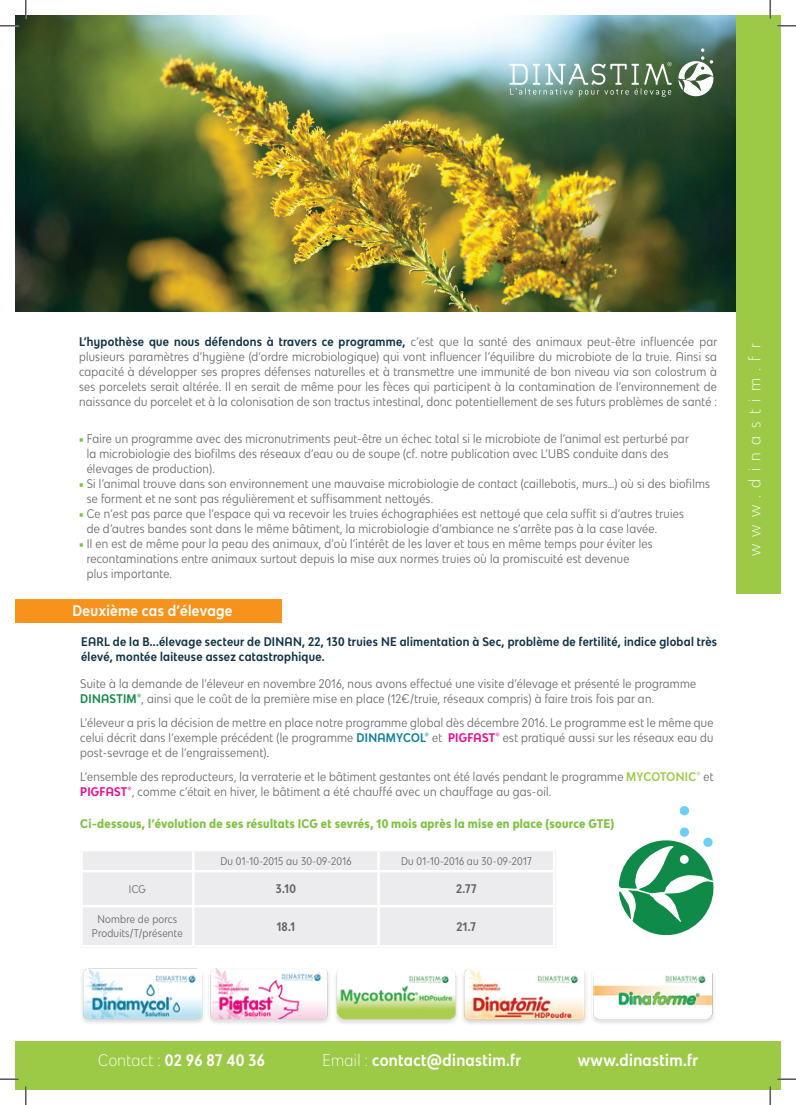
<style>
.page{position:relative;width:796px;height:1105px;background:#fff}
.page>*{position:absolute;margin:0;border:0;box-sizing:border-box;transform-origin:0 0}
.t1{font:700 condensed 15.75px "Bw Modelica SS01";letter-spacing:.025em;color:#fff;scale:.95 1}
.t2{font:300 condensed 15.75px "Bw Modelica SS01";letter-spacing:.5em;color:#fff;scale:.95 1}
.t3{font:700 condensed 14.5px "Bw Modelica SS01";letter-spacing:.025em;color:#fff;scale:.95 1}
.t4{font:condensed 11.75px/15px "Bw Modelica SS01";letter-spacing:.025em;color:#636366;text-align:justify;scale:.95 1}
.t5{font:700 condensed 11.75px/15px "Bw Modelica SS01";letter-spacing:.025em;color:#0f3245;scale:.95 1}
.t6{font:800 condensed 11.75px "Bw Modelica SS01";letter-spacing:.025em;color:#7fc241;scale:.95 1}
.t7{font:700 condensed 11.75px "Bw Modelica SS01";letter-spacing:.025em;color:#636366;scale:.95 1}
.t8{font:condensed 10.5px/13.8px "Bw Modelica SS01";letter-spacing:.025em;color:#636366;text-align:center;scale:.95 1}
.s1{font-weight:700;color:#0f3245}
.s2{font-family:"Minion Pro";font-stretch:normal;color:#7fc241}
.s3{font-family:"Minion Pro";font-stretch:normal;color:#fff}
.s4{font-weight:700;color:#108a48}
.s5{font-weight:700;color:#0d7fa0}
.s6{font-weight:700;color:#ed028c}
.s7{font-weight:700;color:#9dca46}
.s8{font-weight:300}
</style>
<div class="page">
<div style="left:15px;top:1040px;width:766px;height:49px;background:#9dca46"></div>
<div style="left:15px;top:598px;width:267px;height:24px;background:#f7931d"></div>
<img style="left:15px;top:15px;width:721px;height:296px">
<img style="left:82px;top:968px;width:632px;height:56px">
<div style="left:80px;top:848px;width:475px;height:99px;background:#ececee"></div>
<hr style="left:80px;top:848px;width:113px;height:3px;background:#fff">
<hr style="left:80px;top:851px;width:3px;height:18px;background:#fff">
<hr style="left:193px;top:848px;width:185px;height:3px;background:#fff">
<svg style="left:192px;top:851px;width:2px;height:18px"></svg>
<hr style="left:378px;top:848px;width:177px;height:3px;background:#fff">
<hr style="left:377px;top:851px;width:3px;height:18px;background:#fff">
<svg style="left:553px;top:851px;width:2px;height:18px"></svg>
<hr style="left:80px;top:869px;width:113px;height:3px;background:#fff">
<hr style="left:80px;top:872px;width:3px;height:32px;background:#fff">
<hr style="left:193px;top:869px;width:185px;height:3px;background:#fff">
<hr style="left:192px;top:872px;width:2px;height:32px;background:#fff">
<hr style="left:378px;top:869px;width:177px;height:3px;background:#fff">
<hr style="left:377px;top:872px;width:3px;height:32px;background:#fff">
<hr style="left:553px;top:872px;width:2px;height:32px;background:#fff">
<hr style="left:80px;top:904px;width:113px;height:3px;background:#fff">
<hr style="left:80px;top:907px;width:3px;height:37px;background:#fff">
<hr style="left:193px;top:904px;width:185px;height:3px;background:#fff">
<hr style="left:192px;top:907px;width:2px;height:37px;background:#fff">
<hr style="left:378px;top:904px;width:177px;height:3px;background:#fff">
<hr style="left:377px;top:907px;width:3px;height:37px;background:#fff">
<hr style="left:553px;top:907px;width:2px;height:37px;background:#fff">
<hr style="left:80px;top:944px;width:113px;height:3px;background:#fff">
<hr style="left:193px;top:944px;width:185px;height:3px;background:#fff">
<hr style="left:378px;top:944px;width:177px;height:3px;background:#fff">
<div style="left:736px;top:15px;width:45px;height:578px;background:#9dca46"></div>
<svg style="left:509px;top:62px;width:163px;height:35px"></svg>
<svg style="left:678px;top:48px;width:35px;height:48px"></svg>
<div style="left:680px;top:805px;width:9px;height:10px;background:#6bcff6;border-radius:50%"></div>
<svg style="left:619px;top:840px;width:94px;height:94px"></svg>
<div style="left:680px;top:827px;width:9px;height:9px;background:#6bcff6;border-radius:50%"></div>
<div style="left:703px;top:837px;width:9px;height:9px;background:#6bcff6;border-radius:50%"></div>
<svg style="left:0;top:25px;width:19px;height:2px"></svg>
<svg style="left:777px;top:25px;width:19px;height:2px"></svg>
<svg style="left:0;top:1078px;width:19px;height:1px"></svg>
<svg style="left:777px;top:1078px;width:19px;height:1px"></svg>
<svg style="left:25px;top:0;width:2px;height:19px"></svg>
<svg style="left:25px;top:1086px;width:2px;height:18px"></svg>
<svg style="left:769px;top:0;width:2px;height:19px"></svg>
<svg style="left:769px;top:1086px;width:2px;height:18px"></svg>
<p class="t4" style="left:79px;top:333px;width:673px"><span class="s1">L’hypothèse que nous défendons à travers ce programme,</span> c’est que la santé des animaux peut-être influencée par plusieurs paramètres d’hygiène (d’ordre microbiologique) qui vont influencer l’équilibre du microbiote de la truie. Ainsi sa capacité à développer ses propres défenses naturelles et à transmettre une immunité de bon niveau via son colostrum à ses porcelets serait altérée. Il en serait de même pour les fèces qui participent à la contamination de l’environnement de naissance du porcelet et à la colonisation de son tractus intestinal, donc potentiellement de ses futurs problèmes de santé :</p>
<p class="t4" style="left:79px;top:430px;width:643px"><span class="s2">■</span> Faire un programme avec des micronutriments peut-être un échec total si le microbiote de l’animal est perturbé par</p>
<p class="t4" style="left:79px;top:445px;width:622px"><span class="s3">■</span> la microbiologie des biofilms des réseaux d’eau ou de soupe (cf. notre publication avec L’UBS conduite dans des</p>
<p class="t4" style="left:79px;top:460px;width:144px"><span class="s3">■</span> élevages de production).</p>
<p class="t4" style="left:79px;top:475px;width:666px"><span class="s2">■</span> Si l’animal trouve dans son environnement une mauvaise microbiologie de contact (caillebotis, murs…) où si des biofilms</p>
<p class="t4" style="left:79px;top:490px;width:374px"><span class="s3">■</span> se forment et ne sont pas régulièrement et suffisamment nettoyés.</p>
<p class="t4" style="left:79px;top:505px;width:638px"><span class="s2">■</span> Ce n’est pas parce que l’espace qui va recevoir les truies échographiées est nettoyé que cela suffit si d’autres truies</p>
<p class="t4" style="left:79px;top:520px;width:610px"><span class="s3">■</span> de d’autres bandes sont dans le même bâtiment, la microbiologie d’ambiance ne s’arrête pas à la case lavée.</p>
<p class="t4" style="left:79px;top:535px;width:605px"><span class="s2">■</span> Il en est de même pour la peau des animaux, d’où l’intérêt de les laver et tous en même temps pour éviter les</p>
<p class="t4" style="left:79px;top:550px;width:581px"><span class="s3">■</span> recontaminations entre animaux surtout depuis la mise aux normes truies où la promiscuité est devenue</p>
<p class="t4" style="left:79px;top:565px;width:99px"><span class="s3">■</span> plus importante.</p>
<p class="t3" style="left:72px;top:600px;width:170px">Deuxième cas d’élevage</p>
<p class="t5" style="left:81px;top:634px;width:671px">EARL de la B...élevage secteur de DINAN, 22, 130 truies NE alimentation à Sec, problème de fertilité, indice global très élevé, montée laiteuse assez catastrophique.</p>
<p class="t4" style="left:80px;top:675px;width:650px">Suite à la demande de l’éleveur en novembre 2016, nous avons effectué une visite d’élevage et présenté le programme<br><span class="s4">DINASTIM®</span>, ainsi que le coût de la première mise en place (12€/truie, réseaux compris) à faire trois fois par an.</p>
<p class="t4" style="left:80px;top:714px;width:668px">L’éleveur a pris la décision de mettre en place notre programme global dès décembre 2016. Le programme est le même que celui décrit dans l’exemple précédent (le programme <span class="s5">DINAMYCOL®</span> et <span class="s6">PIGFAST®</span> est pratiqué aussi sur les réseaux eau du post-sevrage et de l’engraissement).</p>
<p class="t4" style="left:80px;top:768px;width:668px">L’ensemble des reproducteurs, la verraterie et le bâtiment gestantes ont été lavés pendant le programme <span class="s7">MYCOTONIC®</span> et<br><span class="s6">PIGFAST®</span>, comme c’était en hiver, le bâtiment a été chauffé avec un chauffage au gas-oil.</p>
<p class="t6" style="left:80px;top:815px;width:564px">Ci-dessous, l’évolution de ses résultats ICG et sevrés, 10 mois après la mise en place (source GTE)</p>
<p class="t8" style="left:220px;top:853px;width:139px">Du 01-10-2015 au 30-09-2016</p>
<p class="t8" style="left:401px;top:853px;width:139px">Du 01-10-2016 au 30-09-2017</p>
<p class="t8" style="left:129px;top:881px;width:19px">ICG</p>
<p class="t7" style="left:276px;top:880px;width:23px">3.10</p>
<p class="t7" style="left:456px;top:880px;width:23px">2.77</p>
<p class="t8" style="left:92px;top:911px;width:97px">Nombre de porcs<br>Produits/T/présente</p>
<p class="t7" style="left:277px;top:918px;width:21px">18.1</p>
<p class="t7" style="left:456px;top:918px;width:22px">21.7</p>
<h1 class="t2" style="left:744px;top:556px;width:225px;rotate:-90deg">www.dinastim.fr</h1>
<h1 class="t1" style="left:98px;top:1049px;width:177px"><span class="s8">Contact :</span> 02 96 87 40 36</h1>
<h1 class="t1" style="left:322px;top:1049px;width:211px"><span class="s8">Email :</span> contact@dinastim.fr</h1>
<h1 class="t1" style="left:578px;top:1049px;width:128px">www.dinastim.fr</h1>
</div>
